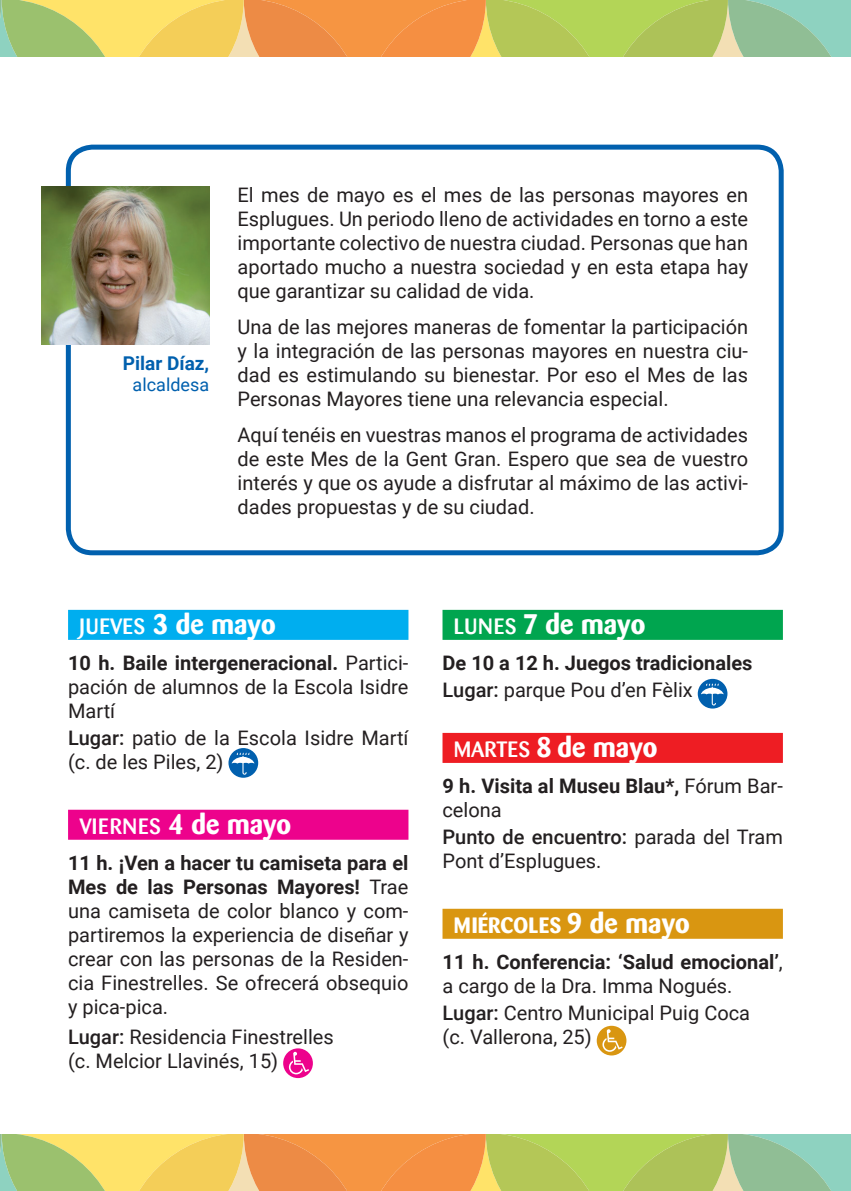
<style>
.page{position:relative;width:851px;height:1191px;background:#fff}
.page>*{position:absolute;margin:0;border:0;box-sizing:border-box;transform-origin:0 0}
.t1{font:700 28px "Barmeno";color:#fff}
.t2{font:700 22px "Barmeno";letter-spacing:.01em;color:#fff}
.t3{font:500 22px "Barmeno";letter-spacing:.03em;color:#fff}
.t4{font:20px/24px "Roboto";color:#231f20;text-align:justify}
.t5{font:700 20px/24px "Roboto";color:#231f20}
.t6{font:700 19px "Roboto";color:#0160ae}
.t7{font:18px "Roboto";color:#0160ae}
.s1{font-weight:500;font-size:22px}
.s2{font-weight:700}
.s3{font-weight:500}
.s4{font-weight:700;font-size:28px}
.s5{font-weight:400}
.s6{font-size:28px}
</style>
<div class="page">
<svg style="left:0;top:1134px;width:850px;height:57px;background:#cdbd64"></svg>
<svg style="left:0;top:0;width:850px;height:57px;background:#cdbd64"></svg>
<div style="left:68px;top:610px;width:340px;height:30px;background:#00aeef"></div>
<div style="left:68px;top:809px;width:340px;height:30px;background:#ed028c"></div>
<svg style="left:228px;top:748px;width:30px;height:29px"></svg>
<svg style="left:232px;top:752px;width:22px;height:22px"></svg>
<svg style="left:283px;top:1048px;width:30px;height:30px"></svg>
<svg style="left:289px;top:1051px;width:20px;height:23px"></svg>
<div style="left:442px;top:610px;width:340px;height:30px;background:#00a54f"></div>
<div style="left:442px;top:733px;width:340px;height:30px;background:#ee1d23"></div>
<div style="left:442px;top:908px;width:340px;height:30px;background:#d99611"></div>
<svg style="left:697px;top:679px;width:30px;height:29px"></svg>
<svg style="left:700px;top:683px;width:23px;height:22px"></svg>
<svg style="left:596px;top:1025px;width:30px;height:30px"></svg>
<svg style="left:602px;top:1029px;width:20px;height:23px"></svg>
<div style="left:66px;top:145px;width:717px;height:410px;border:5px solid #0160ae;border-radius:24px"></div>
<img style="left:41px;top:187px;width:168px;height:157px">
<p class="t6" style="left:123px;top:349px;width:88px">Pilar Díaz,</p>
<p class="t7" style="left:133px;top:371px;width:78px">alcaldesa</p>
<p class="t4" style="left:237px;top:182px;width:512px">El mes de mayo es el mes de las personas mayores en Esplugues. Un periodo lleno de actividades en torno a este importante colectivo de nuestra ciudad. Personas que han aportado mucho a nuestra sociedad y en esta etapa hay que garantizar su calidad de vida.</p>
<p class="t4" style="left:237px;top:314px;width:512px">Una de las mejores maneras de fomentar la participación y la integración de las personas mayores en nuestra ciu&shy;dad es estimulando su bienestar. Por eso el Mes de las Personas Mayores tiene una relevancia especial.</p>
<p class="t4" style="left:237px;top:422px;width:512px">Aquí tenéis en vuestras manos el programa de actividades de este Mes de la Gent Gran. Espero que sea de vuestro interés y que os ayude a disfrutar al máximo de las activi&shy;dades propuestas y de su ciudad.</p>
<h1 class="t1" style="left:79px;top:607px;width:198px"><span class="s1">JUEVES</span> 3 de mayo</h1>
<p class="t4" style="left:68px;top:650px;width:342px"><span class="s2">10 h. Baile intergeneracional.</span> Partici&shy;pación de alumnos de la Escola Isidre Martí</p>
<p class="t4" style="left:68px;top:725px;width:342px"><span class="s3">Lugar:</span> patio de la Escola Isidre Martí (c. de les Piles, 2)</p>
<p class="t3" style="left:79px;top:813px;width:213px">VIERNES <span class="s4">4 de mayo</span></p>
<p class="t4" style="left:68px;top:850px;width:342px"><span class="s2">11 h. ¡Ven a hacer tu camiseta para el Mes de las Personas Mayores!</span> Trae una camiseta de color blanco y com&shy;partiremos la experiencia de diseñar y crear con las personas de la Residen&shy;cia Finestrelles. Se ofrecerá obsequio y pica-pica.</p>
<p class="t4" style="left:68px;top:1024px;width:267px"><span class="s3">Lugar:</span> Residencia Finestrelles (c. Melcior Llavinés, 15)</p>
<h1 class="t1" style="left:454px;top:607px;width:193px"><span class="s1">LUNES</span> 7 de mayo</h1>
<p class="t5" style="left:442px;top:649px;width:311px;line-height:27px">De 10 a 12 h. Juegos tradicionales<br><span class="s3">Lugar:</span> <span class="s5">parque Pou d’en Fèlix</span></p>
<h1 class="t1" style="left:454px;top:730px;width:205px"><span class="s1">MARTES</span> 8 de mayo</h1>
<p class="t5" style="left:442px;top:773px;width:342px">9 h. Visita al Museu Blau*, <span class="s5">Fórum Bar&shy;celona</span></p>
<p class="t4" style="left:442px;top:824px;width:342px"><span class="s3">Punto de encuentro:</span> parada del Tram<br>Pont d’Esplugues.</p>
<p class="t2" style="left:454px;top:912px;width:237px">MIÉRCOLES <span class="s6">9 de mayo</span></p>
<p class="t5" style="left:442px;top:949px;width:342px">11 h. Conferencia: ‘Salud emocional’<span class="s5">, a cargo de la Dra. Imma Nogués.</span></p>
<p class="t4" style="left:442px;top:1000px;width:309px"><span class="s3">Lugar:</span> Centro Municipal Puig Coca (c. Vallerona, 25)</p>
</div>
